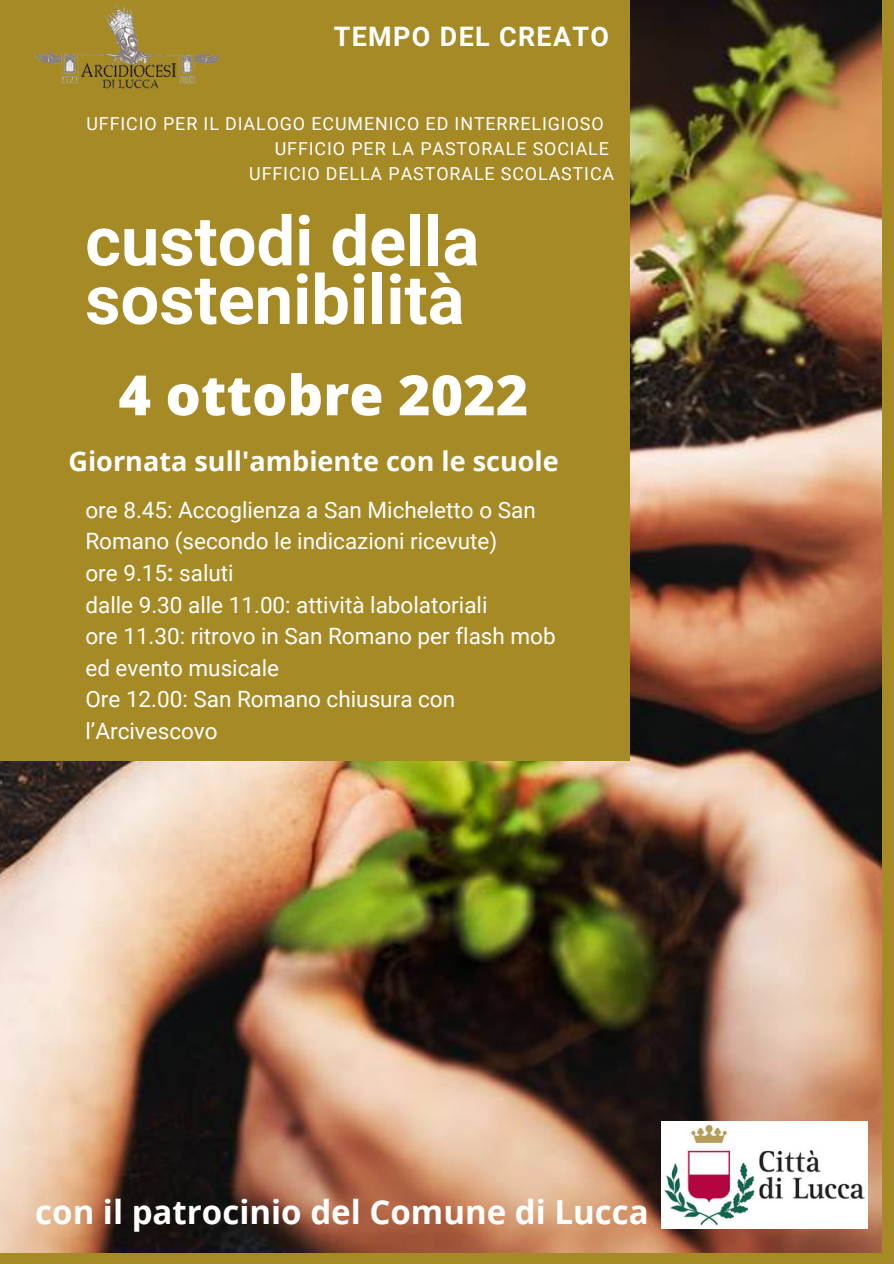
<style>
.page{position:relative;width:894px;height:1264px;background:#fff}
.page>*{position:absolute;margin:0;border:0;box-sizing:border-box;transform-origin:0 0}
.t1{font:700 68.55px/58.5px "Roboto";color:#fff}
.t2{font:800 55.5px "Open Sans";color:#fff}
.t3{font:700 33px "Open Sans";color:#fff}
.t4{font:700 27px "Open Sans";color:#fff}
.t5{font:700 26.85px "Roboto";letter-spacing:.05em;color:#fff}
.t6{font:22.5px/31.5px "Roboto";color:#fff}
.t7{font:17.85px "Roboto";letter-spacing:.05em;color:#fff}
.s1{font-weight:700}
</style>
<div class="page">
<div style="left:0;top:0;width:893px;height:1263px;background:#a68a26"></div>
<img style="left:0;top:0;width:881px;height:1252px">
<div style="left:0;top:0;width:629px;height:760px;background:#a68a26"></div>
<img style="left:35px;top:4px;width:186px;height:85px">
<img style="left:661px;top:1121px;width:206px;height:107px">
<p class="t5" style="left:334px;top:21px;width:277px">TEMPO DEL CREATO</p>
<p class="t7" style="left:86px;top:113px;width:518px">UFFICIO PER IL DIALOGO ECUMENICO ED INTERRELIGIOSO</p>
<p class="t7" style="left:275px;top:138px;width:335px">UFFICIO PER LA PASTORALE SOCIALE</p>
<p class="t7" style="left:249px;top:163px;width:366px">UFFICIO DELLA PASTORALE SCOLASTICA</p>
<h1 class="t1" style="left:85px;top:213px;width:395px">custodi della sostenibilità</h1>
<h2 class="t2" style="left:118px;top:356px;width:411px">4 ottobre 2022</h2>
<p class="t4" style="left:68px;top:442px;width:491px">Giornata sull'ambiente con le scuole</p>
<p class="t6" style="left:85px;top:494px;width:471px">ore 8.45: Accoglienza a San Micheletto o San<br>Romano (secondo le indicazioni ricevute)<br>ore 9.15<span class="s1">:</span> saluti<br>dalle 9.30 alle 11.00: attività labolatoriali<br>ore 11.30: ritrovo in San Romano per flash mob ed evento musicale<br>Ore 12.00: San Romano chiusura con l’Arcivescovo</p>
<h3 class="t3" style="left:35px;top:1189px;width:615px">con il patrocinio del Comune di Lucca</h3>
</div>
